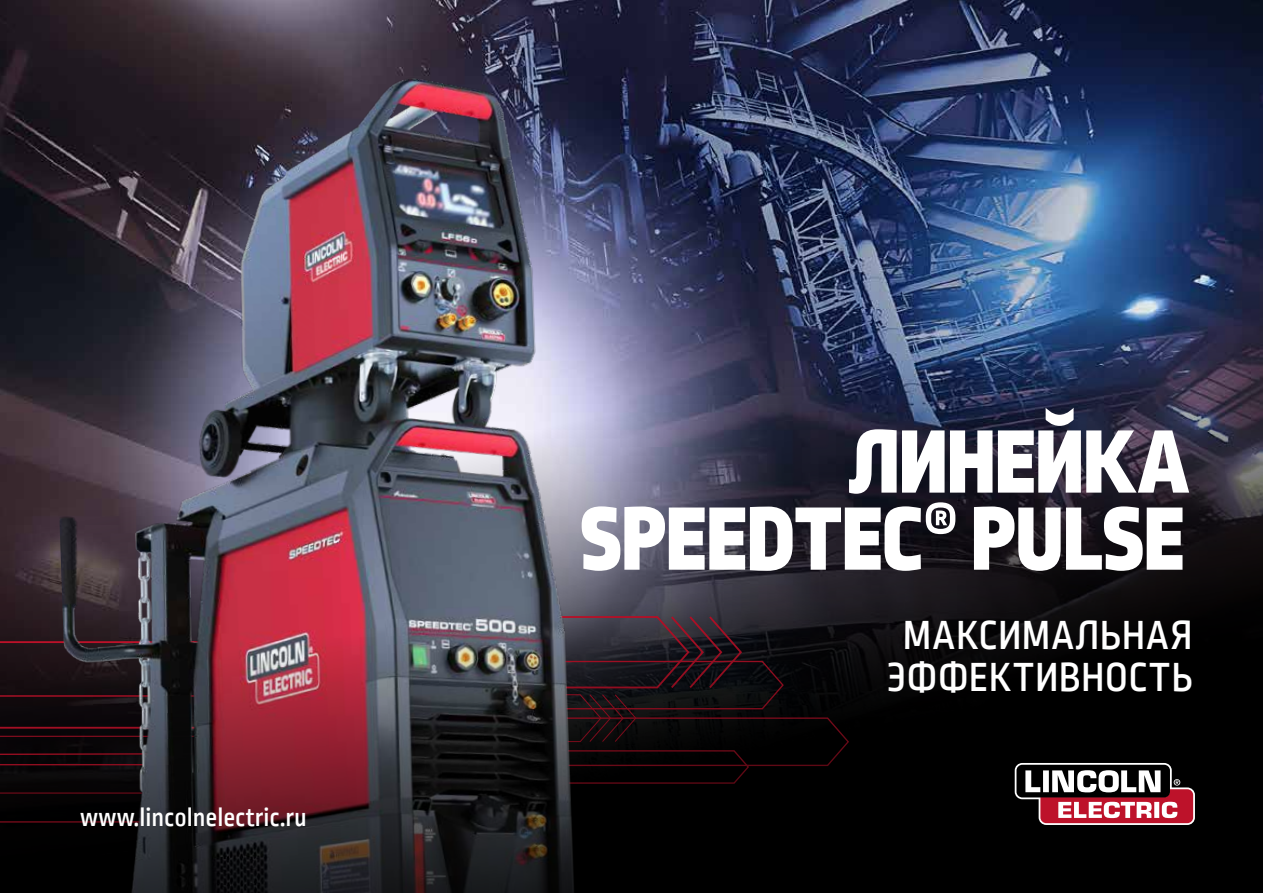
<style>
.page{position:relative;width:1263px;height:893px;background:#fff}
.page>*{position:absolute;margin:0;border:0;box-sizing:border-box;transform-origin:0 0}
.t1{font:900 94.95px/77.1px "Ropa Sans Pro";color:#fff;text-align:right;scale:.96 1}
.t2{font:500 42.9px/42px "Ropa Sans Pro";letter-spacing:.015em;color:#fff;text-align:center;scale:.96 1}
.t3{font:500 27px "Ropa Sans PTT";color:#fff}
.s1{font-weight:800;font-size:78.45px}
</style>
<div class="page">
<img style="left:0;top:0;width:1263px;height:510px">
<img style="left:43px;top:30px;width:689px;height:480px">
<svg style="left:0;top:510px;width:1263px;height:383px;background:#2a1d23"></svg>
<svg style="left:1015px;top:763px;width:180px;height:62px"></svg>
<p class="t3" style="left:80px;top:802px;width:228px">www.lincolnelectric.ru</p>
<h1 class="t1" style="left:580px;top:427px;width:635px">ЛИНЕЙКА<br>SPEEDTEC<span class="s1">®</span> PULSE</h1>
<p class="t2" style="left:886px;top:616px;width:320px">МАКСИМАЛЬНАЯ<br>ЭФФЕКТИВНОСТЬ</p>
</div>
